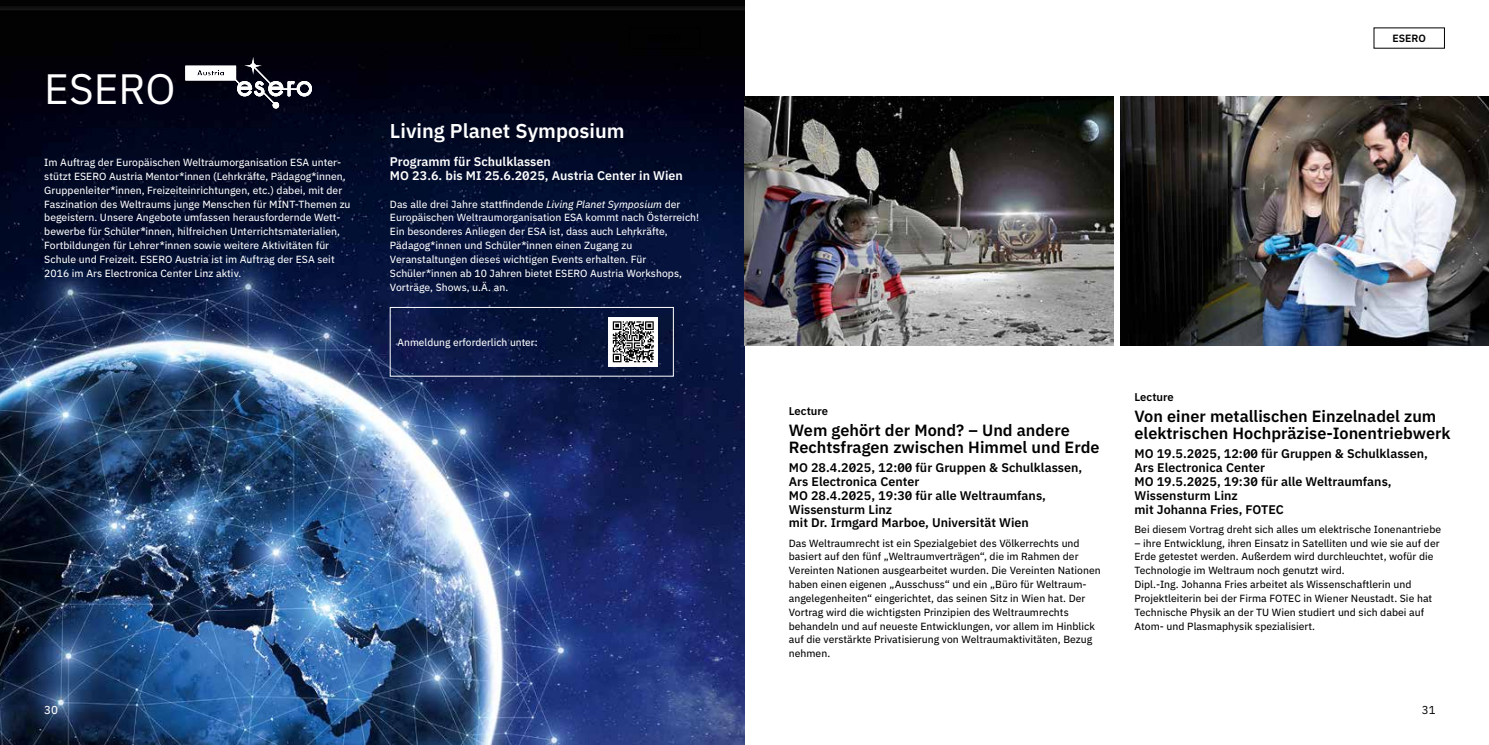
<style>
.page{position:relative;width:1489px;height:745px;background:#fff}
.page>*{position:absolute;margin:0;border:0;box-sizing:border-box;transform-origin:0 0}
.t1{font:42.5px "IBM Plex Sans";color:#fff}
.t2{font:600 20px "IBM Plex Sans";color:#fff}
.t3{font:600 16.25px/16.9px "IBM Plex Sans";color:#000}
.t4{font:600 12.5px/13.9px "IBM Plex Sans";color:#000}
.t5{font:600 12.5px/13.9px "IBM Plex Sans";color:#fff}
.t6{font:11.5px "IBM Plex Sans Text";color:#fff}
.t7{font:11.5px "IBM Plex Sans";color:#000}
.t8{font:600 11.25px "IBM Plex Sans";color:#000}
.t9{font:600 10.5px "IBM Plex Sans";color:#000}
.t10{font:10.38px/13.9px "IBM Plex Sans Text";color:#000}
.t11{font:10.38px/13.9px "IBM Plex Sans Text";color:#fff}
.s1{font-style:italic}
</style>
<div class="page">
<img style="left:0;top:0;width:744px;height:744px">
<svg style="left:185px;top:57px;width:127px;height:51px"></svg>
<img style="left:744px;top:97px;width:369px;height:248px">
<img style="left:1120px;top:97px;width:368px;height:248px">
<div style="left:629px;top:28px;width:71px;height:20px;border:1px solid #000"></div>
<div style="left:390px;top:307px;width:283px;height:69px;border:1px solid #fff"></div>
<div style="left:608px;top:317px;width:50px;height:49px;background:#fff"></div>
<svg style="left:612px;top:321px;width:42px;height:42px"></svg>
<svg style="left:612px;top:321px;width:41px;height:41px"></svg>
<h1 class="t1" style="left:44px;top:56px;width:133px">ESERO</h1>
<p class="t11" style="left:44px;top:154px;width:308px">Im Auftrag der Europäischen Weltraumorganisation ESA unter&shy;stützt ESERO Austria Mentor*innen (Lehrkräfte, Pädagog*innen, Gruppenleiter*innen, Freizeiteinrichtungen, etc.) dabei, mit der Faszination des Weltraums junge Menschen für MINT-Themen zu begeistern. Unsere Angebote umfassen herausfordernde Wett&shy;bewerbe für Schüler*innen, hilfreichen Unterrichtsmaterialien, Fortbildungen für Lehrer*innen sowie weitere Aktivitäten für Schule und Freizeit. ESERO Austria ist im Auftrag der ESA seit 2016 im Ars Electronica Center Linz aktiv.</p>
<h2 class="t2" style="left:390px;top:115px;width:236px">Living Planet Symposium</h2>
<p class="t5" style="left:390px;top:153px;width:294px">Programm für Schulklassen<br>MO 23.6. bis MI 25.6.2025, Austria Center in Wien</p>
<p class="t11" style="left:390px;top:196px;width:311px">Das alle drei Jahre stattfindende <span class="s1">Living Planet Symposium</span> der Europäischen Weltraumorganisation ESA kommt nach Österreich!<br>Ein besonderes Anliegen der ESA ist, dass auch Lehrkräfte, Pädagog*innen und Schüler*innen einen Zugang zu Veranstaltungen dieses wichtigen Events erhalten. Für Schüler*innen ab 10 Jahren bietet ESERO Austria Workshops, Vorträge, Shows, u.Ä. an.</p>
<p class="t11" style="left:397px;top:334px;width:142px">Anmeldung erforderlich unter:</p>
<p class="t6" style="left:44px;top:700px;width:15px">30</p>
<p class="t9" style="left:1392px;top:29px;width:35px">ESERO</p>
<p class="t8" style="left:788px;top:402px;width:41px">Lecture</p>
<h3 class="t3" style="left:788px;top:420px;width:312px">Wem gehört der Mond? – Und andere<br>Rechtsfragen zwischen Himmel und Erde</h3>
<p class="t4" style="left:788px;top:459px;width:295px">MO 28.4.2025, 12:00 für Gruppen &amp; Schulklassen, Ars Electronica Center<br>MO 28.4.2025, 19:30 für alle Weltraumfans, Wissensturm Linz<br>mit Dr. Irmgard Marboe, Universität Wien</p>
<p class="t10" style="left:788px;top:534px;width:313px">Das Weltraumrecht ist ein Spezialgebiet des Völkerrechts und basiert auf den fünf „Weltraumverträgen“, die im Rahmen der Vereinten Nationen ausgearbeitet wurden. Die Vereinten Nationen haben einen eigenen „Ausschuss“ und ein „Büro für Weltraum&shy;angelegenheiten“ eingerichtet, das seinen Sitz in Wien hat. Der Vortrag wird die wichtigsten Prinzipien des Weltraumrechts behandeln und auf neueste Entwicklungen, vor allem im Hinblick auf die verstärkte Privatisierung von Weltraumaktivitäten, Bezug nehmen.</p>
<p class="t8" style="left:1134px;top:388px;width:41px">Lecture</p>
<h3 class="t3" style="left:1134px;top:406px;width:318px">Von einer metallischen Einzelnadel zum elektrischen Hochpräzise-Ionentriebwerk</h3>
<p class="t4" style="left:1134px;top:445px;width:295px">MO 19.5.2025, 12:00 für Gruppen &amp; Schulklassen,<br>Ars Electronica Center<br>MO 19.5.2025, 19:30 für alle Weltraumfans,<br>Wissensturm Linz<br>mit Johanna Fries, FOTEC</p>
<p class="t10" style="left:1134px;top:521px;width:308px">Bei diesem Vortrag dreht sich alles um elektrische Ionenantriebe</p>
<p class="t10" style="left:1134px;top:534px;width:307px">– ihre Entwicklung, ihren Einsatz in Satelliten und wie sie auf der Erde getestet werden. Außerdem wird durchleuchtet, wofür die Technologie im Weltraum noch genutzt wird.<br>Dipl.-Ing. Johanna Fries arbeitet als Wissenschaftlerin und Projektleiterin bei der Firma FOTEC in Wiener Neustadt. Sie hat Technische Physik an der TU Wien studiert und sich dabei auf Atom- und Plasmaphysik spezialisiert.</p>
<p class="t7" style="left:1421px;top:701px;width:15px">31</p>
</div>
